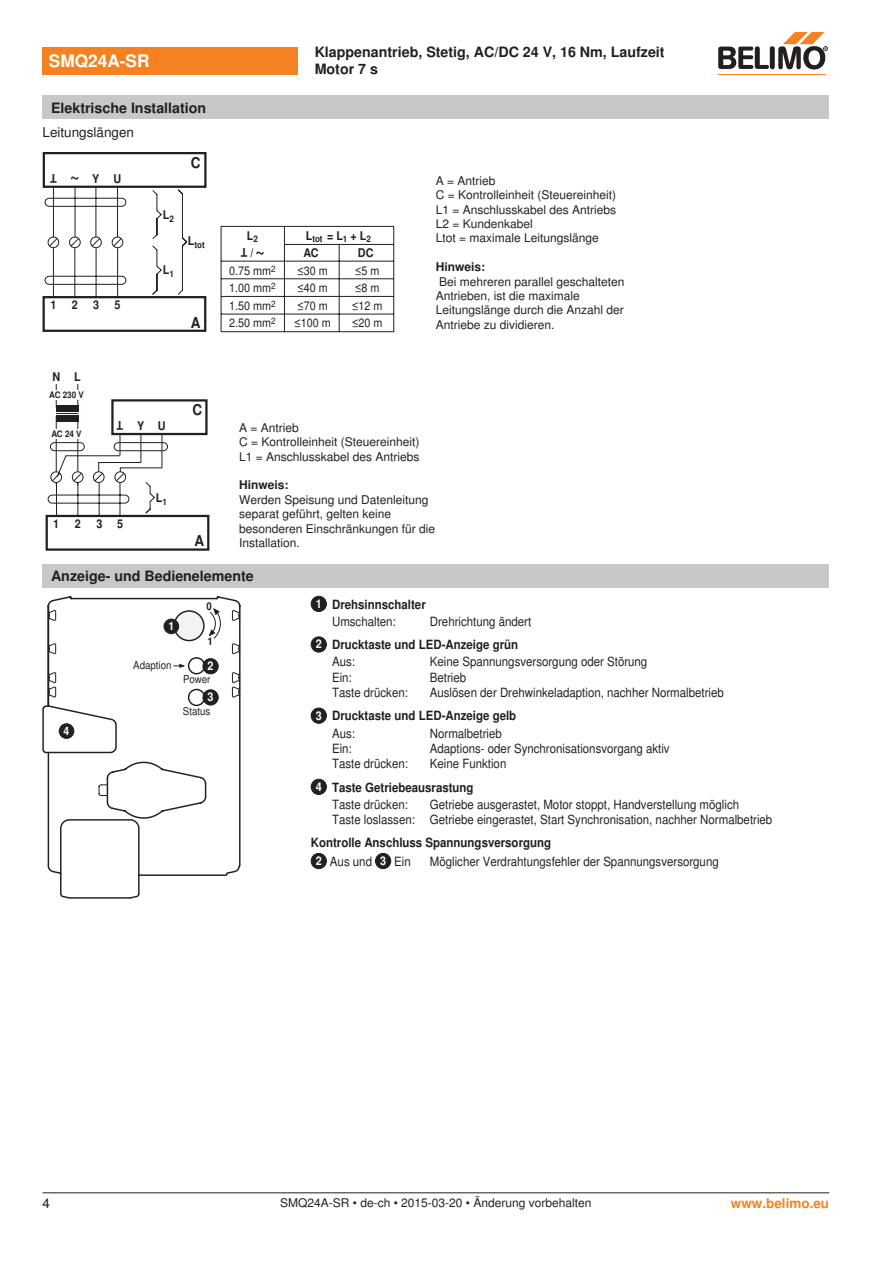
<style>
.page{position:relative;width:893px;height:1263px;background:#fff}
.page>*{position:absolute;margin:0;border:0;box-sizing:border-box;transform-origin:0 0}
.t1{font:700 18px "Nimbus Sans BEL";color:#231f20;scale:.9 1}
.t2{font:700 17.25px "Nimbus Sans BEL";color:#fff}
.t3{font:700 15px "Nimbus Sans BEL";color:#231f20;scale:.9 1}
.t4{font:700 14.25px/17.1px "Nimbus Sans BEL";color:#231f20}
.t5{font:13.5px "Nimbus Sans BEL";color:#231f20}
.t6{font:700 13.5px "Nimbus Sans BEL";color:#f58220}
.t7{font:12.75px/15.3px "Nimbus Sans BEL";color:#231f20;scale:.9 1}
.t8{font:700 12.75px/17.2px "Nimbus Sans BEL";color:#231f20;scale:.9 1}
.t9{font:12px/14.4px "Nimbus Sans BEL";color:#231f20}
.t10{font:12px "Nimbus Sans BEL";color:#231f20;scale:.9 1}
.t11{font:700 12px/16.4px "Nimbus Sans BEL";color:#231f20;scale:.9 1}
.t12{font:700 12px "Nimbus Sans BEL";color:#231f20}
.t13{font:700 12px "Nimbus Sans BEL";color:#fff;scale:.9 1}
.t14{font:700 11.55px "Nimbus Sans BEL";color:#fff;scale:.9 1}
.t15{font:10.8px "Nimbus Sans BEL";color:#231f20;scale:.9 1}
.t16{font:700 10.8px "Nimbus Sans BEL";color:#231f20;scale:.9 1}
.t17{font:700 9px "Nimbus Sans BEL";letter-spacing:-.01em;color:#231f20;scale:.9 1}
.s1{font-size:12px;color:#fff}
.s2{font-weight:400}
</style>
<div class="page">
<svg style="left:43px;top:152px;width:164px;height:180px"></svg>
<hr style="left:221px;top:226px;width:173px;height:1px;background:#231f20">
<hr style="left:221px;top:226px;width:1px;height:106px;background:#231f20">
<hr style="left:284px;top:227px;width:1px;height:105px;background:#231f20">
<hr style="left:393px;top:227px;width:1px;height:105px;background:#231f20">
<hr style="left:284px;top:244px;width:110px;height:1px;background:#231f20">
<hr style="left:339px;top:245px;width:1px;height:87px;background:#231f20">
<hr style="left:221px;top:261px;width:173px;height:1px;background:#231f20">
<hr style="left:221px;top:278px;width:173px;height:1px;background:#231f20">
<hr style="left:221px;top:296px;width:173px;height:1px;background:#231f20">
<hr style="left:221px;top:314px;width:173px;height:1px;background:#231f20">
<hr style="left:221px;top:331px;width:173px;height:1px;background:#231f20">
<div style="left:111px;top:399px;width:97px;height:36px;border:2px solid #231f20"></div>
<div style="left:46px;top:515px;width:163px;height:36px;border:2px solid #231f20"></div>
<svg style="left:47px;top:384px;width:121px;height:134px"></svg>
<div style="left:43px;top:564px;width:786px;height:23px;background:#c7c8ca"></div>
<div style="left:311px;top:596px;width:15px;height:15px;background:#231f20;border-radius:50%"></div>
<div style="left:311px;top:596px;width:16px;height:16px;border:1px solid #231f20;border-radius:50%"></div>
<div style="left:311px;top:637px;width:15px;height:15px;background:#231f20;border-radius:50%"></div>
<div style="left:311px;top:636px;width:16px;height:16px;border:1px solid #231f20;border-radius:50%"></div>
<div style="left:311px;top:708px;width:15px;height:15px;background:#231f20;border-radius:50%"></div>
<div style="left:311px;top:708px;width:16px;height:16px;border:1px solid #231f20;border-radius:50%"></div>
<div style="left:311px;top:779px;width:15px;height:15px;background:#231f20;border-radius:50%"></div>
<div style="left:311px;top:779px;width:16px;height:16px;border:1px solid #231f20;border-radius:50%"></div>
<div style="left:311px;top:853px;width:15px;height:16px;background:#231f20;border-radius:50%"></div>
<div style="left:311px;top:853px;width:16px;height:16px;border:1px solid #231f20;border-radius:50%"></div>
<div style="left:375px;top:853px;width:16px;height:16px;background:#231f20;border-radius:50%"></div>
<div style="left:375px;top:853px;width:16px;height:16px;border:1px solid #231f20;border-radius:50%"></div>
<svg style="left:60px;top:877px;width:80px;height:22px"></svg>
<svg style="left:47px;top:596px;width:193px;height:281px"></svg>
<svg style="left:43px;top:608px;width:197px;height:146px"></svg>
<div style="left:164px;top:619px;width:15px;height:15px;background:#231f20;border-radius:50%"></div>
<div style="left:164px;top:619px;width:15px;height:15px;border:1px solid #231f20;border-radius:50%"></div>
<div style="left:59px;top:724px;width:15px;height:14px;background:#231f20;border-radius:50%"></div>
<div style="left:59px;top:723px;width:15px;height:16px;border:1px solid #231f20;border-radius:50%"></div>
<div style="left:203px;top:659px;width:15px;height:15px;background:#231f20;border-radius:50%"></div>
<div style="left:203px;top:658px;width:16px;height:16px;border:1px solid #231f20;border-radius:50%"></div>
<div style="left:203px;top:690px;width:15px;height:15px;background:#231f20;border-radius:50%"></div>
<div style="left:203px;top:689px;width:16px;height:16px;border:1px solid #231f20;border-radius:50%"></div>
<div style="left:43px;top:47px;width:255px;height:27px;background:#f58220"></div>
<hr style="left:718px;top:74px;width:107px;height:1px;background:#f58220">
<svg style="left:718px;top:32px;width:110px;height:38px"></svg>
<div style="left:43px;top:96px;width:786px;height:23px;background:#c7c8ca"></div>
<hr style="left:43px;top:1192px;width:786px;height:1px;background:#231f20">
<h2 class="t2" style="left:49px;top:51px;width:102px">SMQ24A-SR</h2>
<p class="t4" style="left:315px;top:44px;width:351px">Klappenantrieb, Stetig, AC/DC 24 V, 16 Nm, Laufzeit<br>Motor 7 s</p>
<p class="t4" style="left:51px;top:100px;width:157px">Elektrische Installation</p>
<p class="t5" style="left:43px;top:125px;width:93px">Leitungslängen</p>
<p class="t11" style="left:92px;top:171px;width:34px">Y U</p>
<p class="t11" style="left:57px;top:186px;width:9px;rotate:-180deg">T</p>
<h1 class="t1" style="left:80px;top:191px;width:12px;rotate:-180deg">~</h1>
<p class="t11" style="left:50px;top:297px;width:8px">1</p>
<p class="t11" style="left:72px;top:297px;width:8px">2</p>
<p class="t11" style="left:93px;top:297px;width:8px">3</p>
<p class="t11" style="left:114px;top:297px;width:8px">5</p>
<p class="t11" style="left:52px;top:369px;width:33px">N L</p>
<p class="t17" style="left:49px;top:390px;width:40px">AC 230 V</p>
<p class="t3" style="left:191px;top:154px;width:12px">C</p>
<p class="t11" style="left:163px;top:207px;width:14px">L<sub>2</sub></p>
<p class="t11" style="left:163px;top:262px;width:14px">L<sub>1</sub></p>
<p class="t17" style="left:188px;top:240px;width:20px"><sup>L</sup>tot</p>
<p class="t3" style="left:191px;top:313px;width:12px">A</p>
<p class="t11" style="left:247px;top:228px;width:14px">L<sub>2</sub></p>
<p class="t11" style="left:247px;top:260px;width:9px;rotate:-180deg">T</p>
<p class="t11" style="left:250px;top:245px;width:5px">/</p>
<h1 class="t1" style="left:265px;top:266px;width:12px;rotate:-180deg">~</h1>
<p class="t11" style="left:303px;top:228px;width:76px">L<sub>tot</sub> = L<sub>1</sub> + L<sub>2<br></sub>AC</p>
<p class="t11" style="left:358px;top:245px;width:19px">DC</p>
<p class="t10" style="left:229px;top:263px;width:53px">0.75 mm<sup>2</sup></p>
<p class="t10" style="left:297px;top:263px;width:35px">≤30 m</p>
<p class="t10" style="left:355px;top:263px;width:29px">≤5 m</p>
<p class="t10" style="left:229px;top:281px;width:53px">1.00 mm<sup>2</sup></p>
<p class="t10" style="left:297px;top:281px;width:35px">≤40 m</p>
<p class="t10" style="left:355px;top:281px;width:29px">≤8 m</p>
<p class="t10" style="left:229px;top:298px;width:53px">1.50 mm<sup>2</sup></p>
<p class="t10" style="left:297px;top:298px;width:35px">≤70 m</p>
<p class="t10" style="left:352px;top:298px;width:35px">≤12 m</p>
<p class="t10" style="left:229px;top:316px;width:53px">2.50 mm<sup>2</sup></p>
<p class="t10" style="left:294px;top:316px;width:42px">≤100 m</p>
<p class="t10" style="left:352px;top:316px;width:35px">≤20 m</p>
<p class="t3" style="left:193px;top:401px;width:12px">C</p>
<p class="t9" style="left:436px;top:174px;width:182px">A = Antrieb<br>C = Kontrolleinheit (Steuereinheit)<br>L1 = Anschlusskabel des Antriebs<br>L2 = Kundenkabel<br>Ltot = maximale Leitungslänge</p>
<p class="t12" style="left:436px;top:260px;width:51px">Hinweis:</p>
<p class="t9" style="left:436px;top:274px;width:190px">Bei mehreren parallel geschalteten<br>Antrieben, ist die maximale<br>Leitungslänge durch die Anzahl der<br>Antriebe zu dividieren.</p>
<p class="t11" style="left:137px;top:418px;width:33px">Y U</p>
<p class="t11" style="left:123px;top:433px;width:9px;rotate:-180deg">T</p>
<p class="t9" style="left:239px;top:421px;width:182px">A = Antrieb<br>C = Kontrolleinheit (Steuereinheit)<br>L1 = Anschlusskabel des Antriebs</p>
<p class="t12" style="left:239px;top:478px;width:51px">Hinweis:</p>
<p class="t9" style="left:239px;top:493px;width:198px">Werden Speisung und Datenleitung separat geführt, gelten keine besonderen Einschränkungen für die<br>Installation.</p>
<p class="t4" style="left:51px;top:568px;width:204px">Anzeige- und Bedienelemente</p>
<p class="t8" style="left:332px;top:596px;width:106px;text-indent:-16px"><span class="s1">1</span> Drehsinnschalter<br><span class="s2">Umschalten:</span></p>
<p class="t17" style="left:51px;top:428px;width:35px">AC 24 V</p>
<p class="t11" style="left:156px;top:490px;width:14px">L<sub>1</sub></p>
<p class="t11" style="left:53px;top:516px;width:8px">1</p>
<p class="t11" style="left:75px;top:516px;width:8px">2</p>
<p class="t11" style="left:96px;top:516px;width:31px">3 5</p>
<p class="t3" style="left:195px;top:532px;width:12px">A</p>
<p class="t16" style="left:207px;top:600px;width:8px">0</p>
<p class="t8" style="left:316px;top:610px;width:241px;line-height:23.2px;text-indent:114px"><span class="s2">Drehrichtung ändert<br></span><span class="s1">2</span> Drucktaste und LED-Anzeige grün</p>
<p class="t7" style="left:332px;top:655px;width:86px">Aus:<br>Ein:<br>Taste drücken:</p>
<p class="t7" style="left:430px;top:655px;width:328px">Keine Spannungsversorgung oder Störung<br>Betrieb<br>Auslösen der Drehwinkeladaption, nachher Normalbetrieb</p>
<p class="t8" style="left:332px;top:708px;width:206px;text-indent:-16px"><span class="s1">3</span> Drucktaste und LED-Anzeige gelb<br><span class="s2">Aus:</span></p>
<p class="t7" style="left:332px;top:741px;width:86px">Ein:<br>Taste drücken:</p>
<p class="t14" style="left:168px;top:619px;width:8px">1</p>
<p class="t16" style="left:207px;top:635px;width:8px">1</p>
<p class="t15" style="left:133px;top:658px;width:44px">Adaption</p>
<p class="t13" style="left:208px;top:659px;width:8px">2</p>
<p class="t13" style="left:208px;top:690px;width:8px">3</p>
<p class="t15" style="left:183px;top:672px;width:32px">Power</p>
<p class="t15" style="left:183px;top:705px;width:32px">Status</p>
<p class="t14" style="left:64px;top:724px;width:8px">4</p>
<p class="t7" style="left:430px;top:726px;width:268px">Normalbetrieb<br>Adaptions- oder Synchronisationsvorgang aktiv<br>Keine Funktion</p>
<p class="t8" style="left:332px;top:779px;width:159px;text-indent:-16px"><span class="s1">4</span> Taste Getriebeausrastung<br><span class="s2">Taste drücken:</span></p>
<p class="t7" style="left:332px;top:812px;width:94px">Taste loslassen:</p>
<p class="t7" style="left:430px;top:797px;width:382px">Getriebe ausgerastet, Motor stoppt, Handverstellung möglich<br>Getriebe eingerastet, Start Synchronisation, nachher Normalbetrieb</p>
<p class="t8" style="left:316px;top:834px;width:263px;line-height:18.3px;text-indent:-5px">Kontrolle Anschluss Spannungsversorgung<br><span class="s1">2</span> <span class="s2">Aus und</span> <span class="s1">3</span> <span class="s2">Ein</span></p>
<p class="t7" style="left:430px;top:854px;width:323px">Möglicher Verdrahtungsfehler der Spannungsversorgung</p>
<p class="t5" style="left:43px;top:1195px;width:9px">4</p>
<p class="t9" style="left:280px;top:1196px;width:313px">SMQ24A-SR • de-ch • 2015-03-20 • Änderung vorbehalten</p>
<p class="t6" style="left:731px;top:1195px;width:100px">www.belimo.eu</p>
</div>
